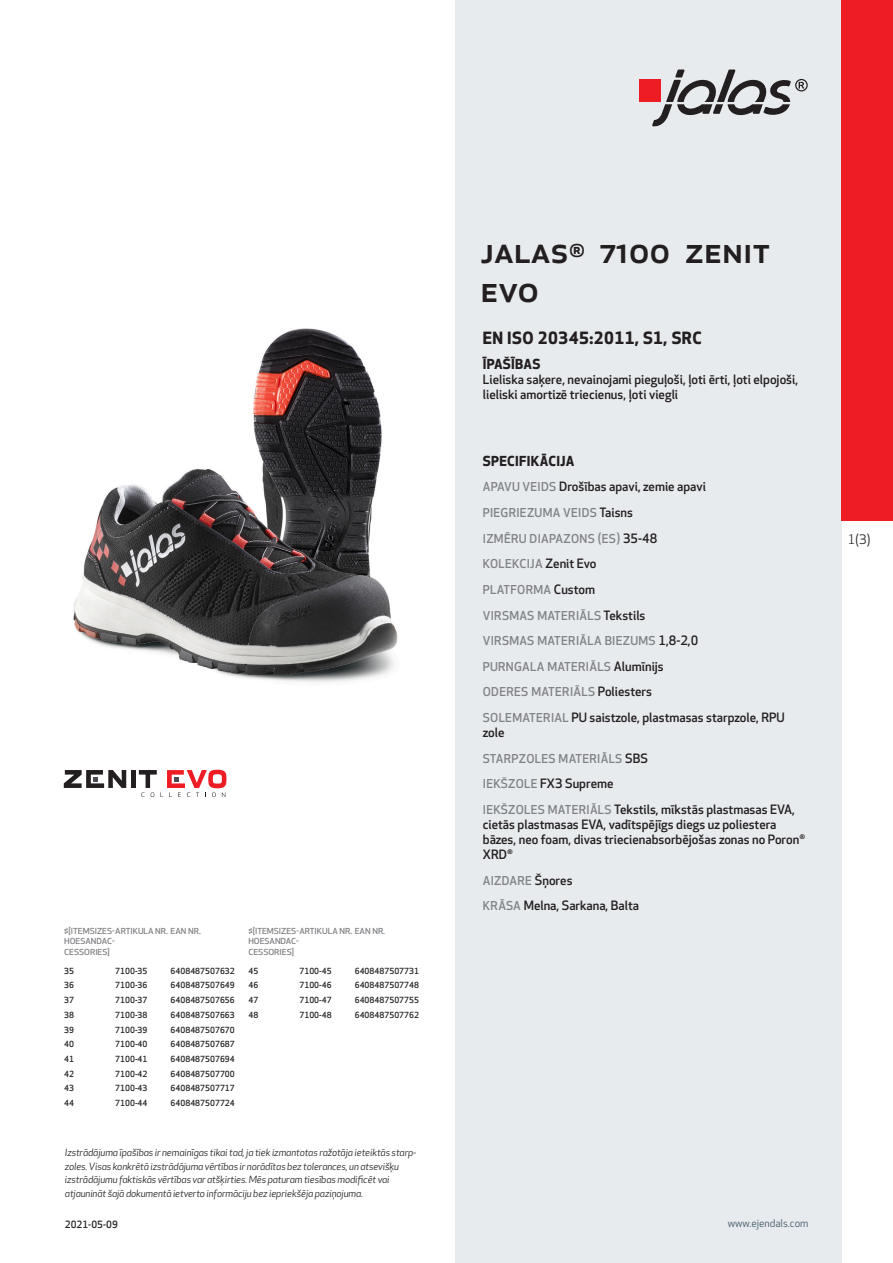
<style>
.page{position:relative;width:893px;height:1263px;background:#fff}
.page>*{position:absolute;margin:0;border:0;box-sizing:border-box;transform-origin:0 0}
.prodname{font:500 36px/39px "Apex New";color:#231f20}
.Funktion_body{font:700 16.5px "Apex New";letter-spacing:.025em;color:#231f20}
.Funktion_body-2{font:700 13.5px "Apex New";letter-spacing:.025em;color:#231f20}
.t1{font:12.75px "Apex New";color:#231f20}
.Funktion_body-3{font:500 12.6px/15px "Apex New";color:#231f20}
.Funktion_body-4{font:500 12px "Apex New";letter-spacing:.025em;color:#808285}
.t2{font:10.5px "Apex New";color:#405968}
.t3{font:italic 9.75px/13.5px "Apex New";letter-spacing:-.01em;color:#231f20}
.t4{font:500 9.75px "Apex New";color:#231f20}
.ArticleTable_body{font:500 8.25px "Apex New";color:#231f20}
.ArticeTable_header{font:500 8.1px/10.5px "Apex New";color:#808285;scale:1.06 1}
.s1{font-size:12px;color:#808285}
.s2{font-size:12.6px;color:#231f20}
</style>
<div class="page">
<div style="left:455px;top:0;width:387px;height:1263px;background:#e8ebee"></div>
<div style="left:639px;top:80px;width:22px;height:22px;background:#ee1d23"></div>
<svg style="left:652px;top:70px;width:156px;height:56px"></svg>
<div style="left:842px;top:0;width:51px;height:520px;background:#ee1d23"></div>
<img style="left:73px;top:328px;width:325px;height:354px">
<hr style="left:131px;top:770px;width:4px;height:18px;background:#231f20">
<svg style="left:64px;top:770px;width:62px;height:18px"></svg>
<svg style="left:139px;top:770px;width:87px;height:27px"></svg>
<p class="ArticeTable_header" style="left:64px;top:925px;width:131px">$[ITEMSIZES-ARTIKULA NR. EAN NR.<br>HOESANDAC-<br>CESSORIES]</p>
<p class="ArticleTable_body" style="left:64px;top:965px;width:11px">35</p>
<p class="ArticleTable_body" style="left:115px;top:965px;width:34px">7100-35</p>
<p class="ArticleTable_body" style="left:171px;top:965px;width:66px">6408487507632</p>
<p class="ArticleTable_body" style="left:64px;top:980px;width:11px">36</p>
<p class="ArticleTable_body" style="left:115px;top:980px;width:34px">7100-36</p>
<p class="ArticleTable_body" style="left:171px;top:980px;width:66px">6408487507649</p>
<p class="ArticleTable_body" style="left:64px;top:994px;width:11px">37</p>
<p class="ArticleTable_body" style="left:115px;top:994px;width:34px">7100-37</p>
<p class="ArticleTable_body" style="left:171px;top:994px;width:66px">6408487507656</p>
<p class="ArticleTable_body" style="left:64px;top:1009px;width:11px">38</p>
<p class="ArticleTable_body" style="left:115px;top:1009px;width:34px">7100-38</p>
<p class="ArticleTable_body" style="left:171px;top:1009px;width:66px">6408487507663</p>
<p class="ArticleTable_body" style="left:64px;top:1024px;width:11px">39</p>
<p class="ArticleTable_body" style="left:115px;top:1024px;width:34px">7100-39</p>
<p class="ArticleTable_body" style="left:171px;top:1024px;width:66px">6408487507670</p>
<p class="ArticleTable_body" style="left:64px;top:1039px;width:11px">40</p>
<p class="ArticleTable_body" style="left:115px;top:1039px;width:34px">7100-40</p>
<p class="ArticleTable_body" style="left:171px;top:1039px;width:66px">6408487507687</p>
<p class="ArticleTable_body" style="left:64px;top:1053px;width:11px">41</p>
<p class="ArticleTable_body" style="left:115px;top:1053px;width:34px">7100-41</p>
<p class="ArticleTable_body" style="left:171px;top:1053px;width:66px">6408487507694</p>
<p class="ArticleTable_body" style="left:64px;top:1068px;width:11px">42</p>
<p class="ArticleTable_body" style="left:115px;top:1068px;width:34px">7100-42</p>
<p class="ArticleTable_body" style="left:171px;top:1068px;width:66px">6408487507700</p>
<p class="ArticleTable_body" style="left:64px;top:1083px;width:11px">43</p>
<p class="ArticleTable_body" style="left:115px;top:1083px;width:34px">7100-43</p>
<p class="ArticleTable_body" style="left:171px;top:1083px;width:66px">6408487507717</p>
<p class="ArticleTable_body" style="left:64px;top:1097px;width:11px">44</p>
<p class="ArticleTable_body" style="left:115px;top:1097px;width:34px">7100-44</p>
<p class="ArticleTable_body" style="left:171px;top:1097px;width:66px">6408487507724</p>
<p class="ArticeTable_header" style="left:248px;top:925px;width:131px">$[ITEMSIZES-ARTIKULA NR. EAN NR.<br>HOESANDAC-<br>CESSORIES]</p>
<p class="ArticleTable_body" style="left:248px;top:965px;width:11px">45</p>
<p class="ArticleTable_body" style="left:299px;top:965px;width:34px">7100-45</p>
<p class="ArticleTable_body" style="left:355px;top:965px;width:66px">6408487507731</p>
<p class="ArticleTable_body" style="left:248px;top:980px;width:11px">46</p>
<p class="ArticleTable_body" style="left:299px;top:980px;width:34px">7100-46</p>
<p class="ArticleTable_body" style="left:355px;top:980px;width:66px">6408487507748</p>
<p class="ArticleTable_body" style="left:248px;top:994px;width:11px">47</p>
<p class="ArticleTable_body" style="left:299px;top:994px;width:34px">7100-47</p>
<p class="ArticleTable_body" style="left:355px;top:994px;width:66px">6408487507755</p>
<p class="ArticleTable_body" style="left:248px;top:1009px;width:11px">48</p>
<p class="ArticleTable_body" style="left:299px;top:1009px;width:34px">7100-48</p>
<p class="ArticleTable_body" style="left:355px;top:1009px;width:66px">6408487507762</p>
<p class="t3" style="left:65px;top:1146px;width:353px">Izstrādājuma īpašības ir nemainīgas tikai tad, ja tiek izmantotas ražotāja ieteiktās starp&shy;zoles. Visas konkrētā izstrādājuma vērtības ir norādītas bez tolerances, un atsevišķu izstrādājumu faktiskās vērtības var atšķirties. Mēs paturam tiesības modificēt vai atjaunināt šajā dokumentā ietverto informāciju bez iepriekšēja paziņojuma.</p>
<p class="t4" style="left:65px;top:1218px;width:54px">2021-05-09</p>
<p class="prodname" style="left:480px;top:230px;width:291px">JALAS<sup>®</sup> 7100 ZENIT<br>EVO</p>
<p class="Funktion_body" style="left:483px;top:326px;width:220px">EN ISO 20345:2011, S1, SRC</p>
<p class="Funktion_body-2" style="left:483px;top:355px;width:59px">ĪPAŠĪBAS</p>
<p class="Funktion_body-3" style="left:483px;top:372px;width:317px">Lieliska saķere, nevainojami pieguļoši, ļoti ērti, ļoti elpojoši, lieliski amortizē triecienus, ļoti viegli</p>
<p class="Funktion_body-2" style="left:483px;top:451px;width:93px">SPECIFIKĀCIJA</p>
<p class="Funktion_body-3" style="left:483px;top:479px;width:225px"><span class="s1">APAVU VEIDS</span> Drošības apavi, zemie apavi</p>
<p class="Funktion_body-4" style="left:483px;top:505px;width:152px">PIEGRIEZUMA VEIDS <span class="s2">Taisns</span></p>
<p class="Funktion_body-4" style="left:483px;top:530px;width:176px">IZMĒRU DIAPAZONS (ES) <span class="s2">35-48</span></p>
<p class="Funktion_body-4" style="left:483px;top:556px;width:115px">KOLEKCIJA <span class="s2">Zenit Evo</span></p>
<p class="Funktion_body-4" style="left:483px;top:581px;width:114px">PLATFORMA <span class="s2">Custom</span></p>
<p class="Funktion_body-4" style="left:483px;top:607px;width:164px">VIRSMAS MATERIĀLS <span class="s2">Tekstils</span></p>
<p class="Funktion_body-4" style="left:483px;top:633px;width:217px">VIRSMAS MATERIĀLA BIEZUMS <span class="s2">1,8-2,0</span></p>
<p class="Funktion_body-4" style="left:483px;top:658px;width:182px">PURNGALA MATERIĀLS <span class="s2">Alumīnijs</span></p>
<p class="Funktion_body-4" style="left:483px;top:684px;width:171px">ODERES MATERIĀLS <span class="s2">Poliesters</span></p>
<p class="Funktion_body-3" style="left:483px;top:710px;width:303px"><span class="s1">SOLEMATERIAL</span> PU saistzole, plastmasas starpzole, RPU zole</p>
<p class="Funktion_body-4" style="left:483px;top:750px;width:167px">STARPZOLES MATERIĀLS <span class="s2">SBS</span></p>
<p class="Funktion_body-3" style="left:483px;top:776px;width:132px"><span class="s1">IEKŠZOLE</span> FX3 Supreme</p>
<p class="Funktion_body-3" style="left:483px;top:802px;width:324px"><span class="s1">IEKŠZOLES MATERIĀLS</span> Tekstils, mīkstās plastmasas EVA, cietās plastmasas EVA, vadītspējīgs diegs uz poliestera bāzes, neo foam, divas triecienabsorbējošas zonas no Poron<sup>® </sup>XRD<sup>®</sup></p>
<p class="Funktion_body-4" style="left:483px;top:872px;width:91px">AIZDARE <span class="s2">Šņores</span></p>
<p class="Funktion_body-3" style="left:483px;top:898px;width:158px"><span class="s1">KRĀSA</span> Melna, Sarkana, Balta</p>
<p class="t1" style="left:848px;top:531px;width:24px">1(3)</p>
<p class="t2" style="left:728px;top:1217px;width:82px">www.ejendals.com</p>
</div>
